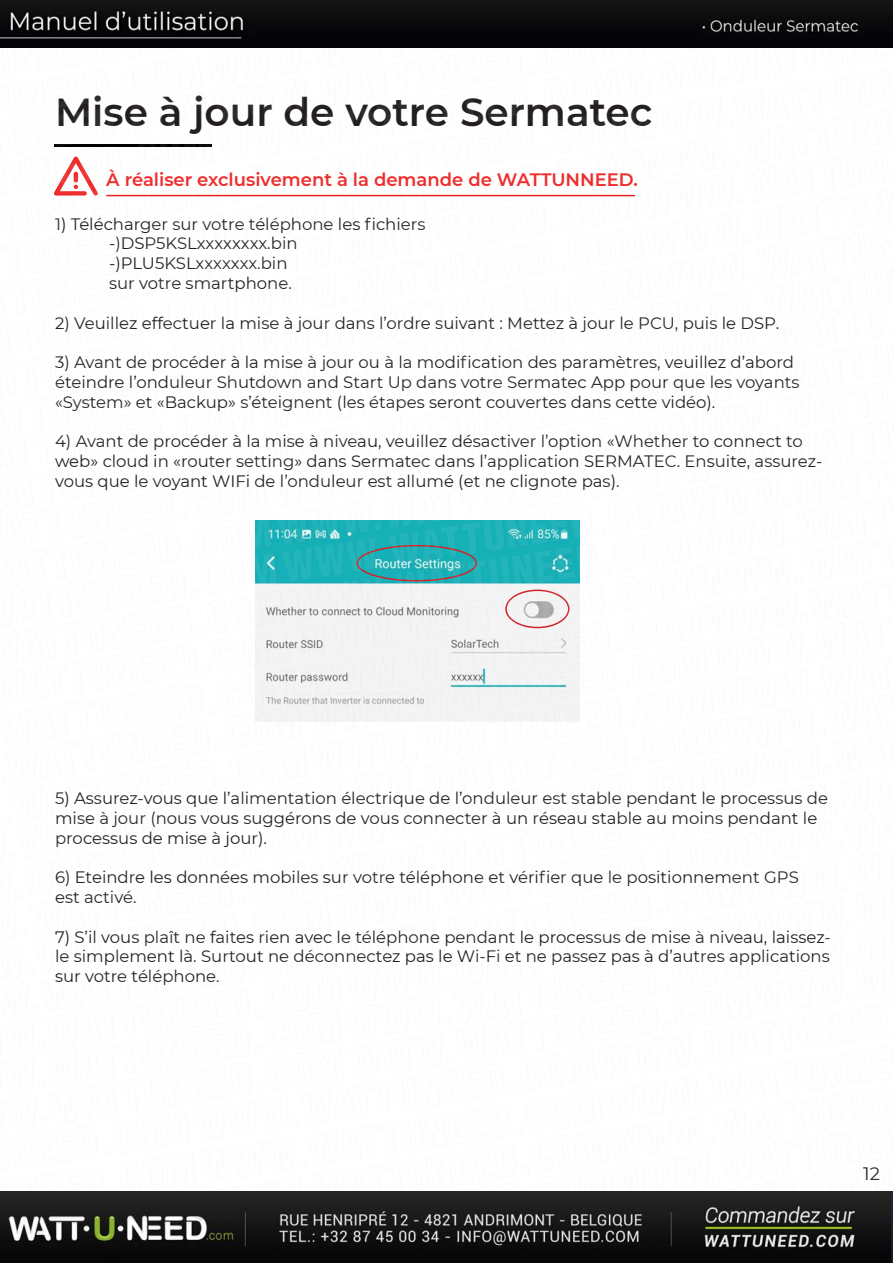
<style>
.page{position:relative;width:893px;height:1263px;background:#fff}
.page>*{position:absolute;margin:0;border:0;box-sizing:border-box;transform-origin:0 0}
.t1{font:600 39px "Montserrat";color:#231f20}
.t2{font:600 18px "Montserrat";color:#ee2d2d}
.t3{font:18px "Montserrat";color:#231f20}
.t4{font:16.5px/19.8px "Montserrat";color:#231f20}
</style>
<div class="page">
<img style="left:0;top:47px;width:893px;height:675px">
<img style="left:0;top:1191px;width:893px;height:72px">
<img style="left:0;top:0;width:893px;height:47px">
<hr style="left:106px;top:195px;width:529px;height:1px;background:#e52321">
<h1 class="t1" style="left:55px;top:84px;width:599px">Mise à jour de votre Sermatec</h1>
<p class="t2" style="left:106px;top:167px;width:533px">À réaliser exclusivement à la demande de WATTUNNEED.</p>
<p class="t4" style="left:109px;top:213px;width:318px;text-indent:-54px">1) Télécharger sur votre téléphone les fichiers -)DSP5KSLxxxxxxxx.bin -)PLU5KSLxxxxxxx.bin<br>sur votre smartphone.</p>
<p class="t4" style="left:55px;top:312px;width:726px">2) Veuillez effectuer la mise à jour dans l’ordre suivant : Mettez à jour le PCU, puis le DSP.</p>
<p class="t4" style="left:55px;top:352px;width:746px">3) Avant de procéder à la mise à jour ou à la modification des paramètres, veuillez d’abord éteindre l’onduleur Shutdown and Start Up dans votre Sermatec App pour que les voyants «System» et «Backup» s’éteignent (les étapes seront couvertes dans cette vidéo).</p>
<p class="t4" style="left:55px;top:431px;width:769px">4) Avant de procéder à la mise à niveau, veuillez désactiver l’option «Whether to connect to web» cloud in «router setting» dans Sermatec dans l’application SERMATEC. Ensuite, assurez&shy;vous que le voyant WIFi de l’onduleur est allumé (et ne clignote pas).</p>
<p class="t4" style="left:55px;top:787px;width:774px">5) Assurez-vous que l’alimentation électrique de l’onduleur est stable pendant le processus de mise à jour (nous vous suggérons de vous connecter à un réseau stable au moins pendant le processus de mise à jour).</p>
<p class="t4" style="left:55px;top:867px;width:745px">6) Eteindre les données mobiles sur votre téléphone et vérifier que le positionnement GPS est activé.</p>
<p class="t4" style="left:55px;top:926px;width:777px;text-align:justify">7) S’il vous plaît ne faites rien avec le téléphone pendant le processus de mise à niveau, laissez&shy;le simplement là. Surtout ne déconnectez pas le Wi-Fi et ne passez pas à d’autres applications sur votre téléphone.</p>
<p class="t3" style="left:863px;top:1161px;width:18px">12</p>
</div>
